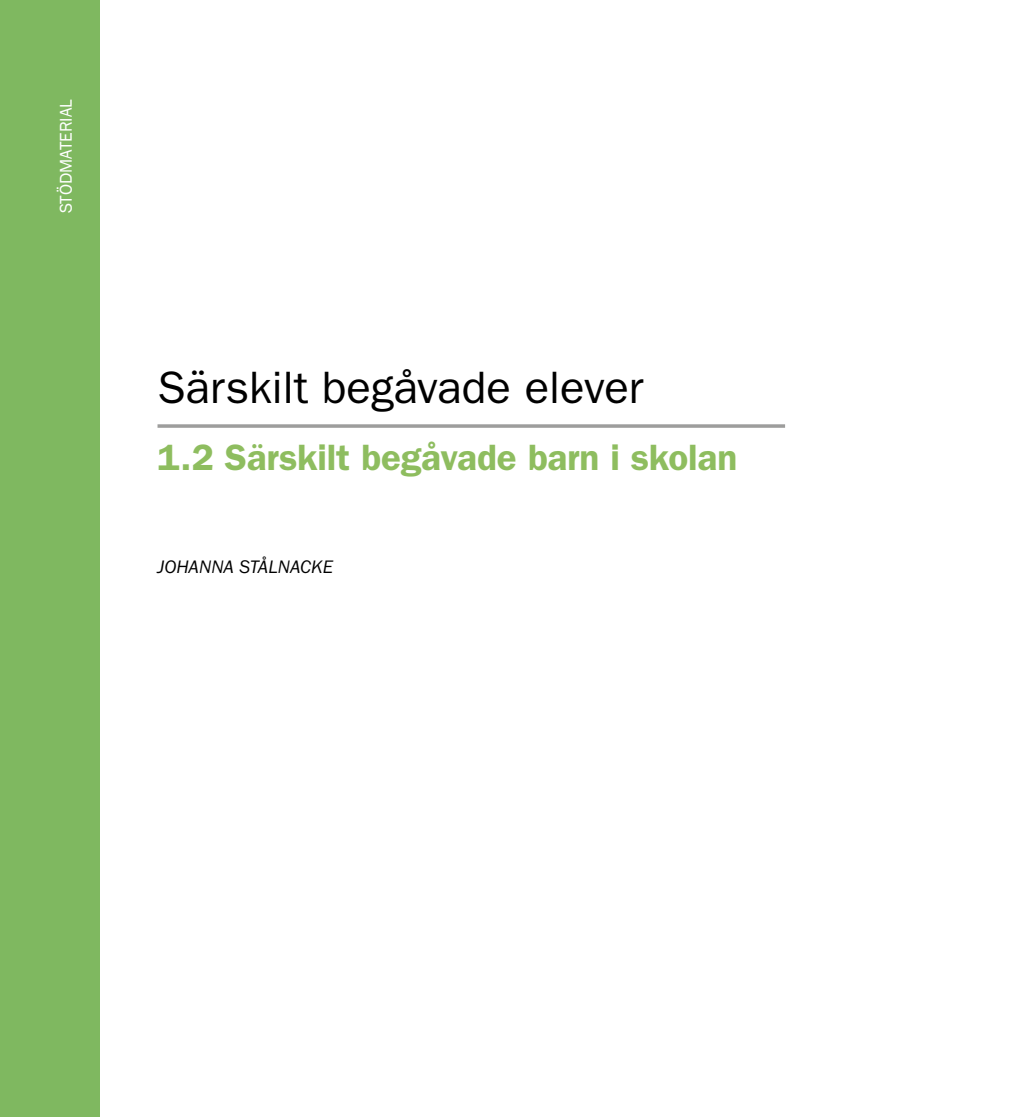
<style>
.page{position:relative;width:1022px;height:1117px;background:#fff}
.page>*{position:absolute;margin:0;border:0;box-sizing:border-box;transform-origin:0 0}
.t1{font:45.5px "ITC Franklin Gothic Std";color:#000}
.t2{font:600 36.75px "ITC Franklin Gothic Std";letter-spacing:-.01em;color:#8ebd5f}
.t3{font:italic 18.72px "ITC Franklin Gothic Std";color:#000}
.t4{font:17.5px "Franklin Gothic";color:#fff}
</style>
<div class="page">
<div style="left:0;top:0;width:99px;height:1116px;background:#7fb860"></div>
<hr style="left:158px;top:424px;width:627px;height:3px;background:#9d9d9c">
<h3 class="t4" style="left:55px;top:213px;width:115px;rotate:-90deg">STÖDMATERIAL</h3>
<h1 class="t1" style="left:158px;top:361px;width:487px">Särskilt begåvade elever</h1>
<h2 class="t2" style="left:158px;top:435px;width:581px">1.2 Särskilt begåvade barn i skolan</h2>
<p class="t3" style="left:158px;top:556px;width:177px">JOHANNA STÅLNACKE</p>
</div>
